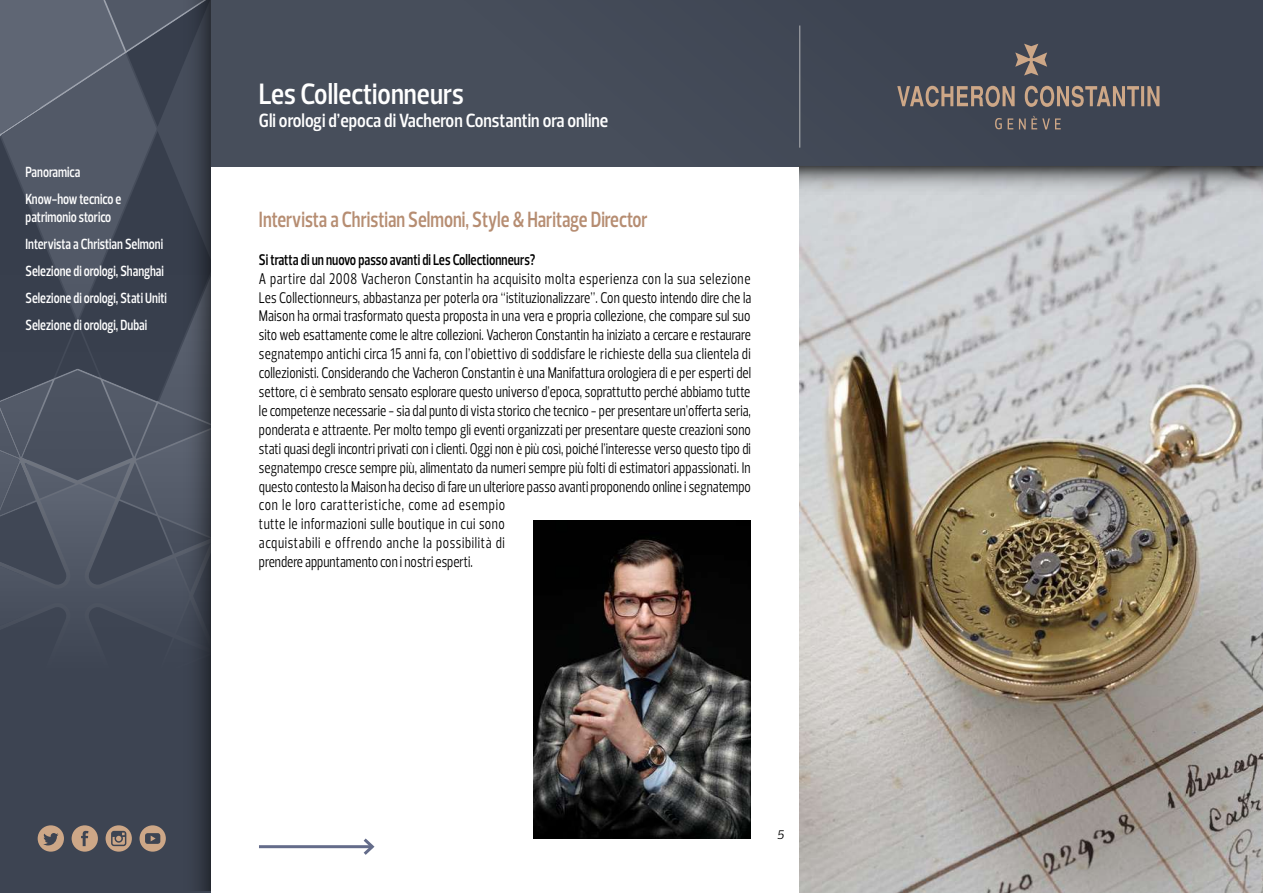
<style>
.page{position:relative;width:1263px;height:893px;background:#fff}
.page>*{position:absolute;margin:0;border:0;box-sizing:border-box;transform-origin:0 0}
.t1{font:600 30px "Prelo Condensed";color:#fff}
.t2{font:600 22.5px "Prelo Condensed";color:#b68d72;scale:.9 1}
.t3{font:600 19.5px "Prelo Condensed";color:#fff}
.t4{font:15.75px/18.9px "Prelo Condensed";color:#000;scale:.9 1}
.t5{font:600 15.75px "Prelo Condensed";color:#000;scale:.9 1}
.t6{font:600 15px/27px "Prelo Condensed";color:#fff;scale:.9 1}
.t7{font:italic 12.75px "Prelo";color:#000}
</style>
<div class="page">
<div style="left:210px;top:0;width:1053px;height:166px;background:#474e5b"></div>
<hr style="left:799px;top:26px;width:1px;height:122px;background:#b4b5b7">
<svg style="left:897px;top:44px;width:262px;height:85px"></svg>
<div style="left:0;top:0;width:210px;height:893px;background:#3d4452"></div>
<div style="left:163px;top:0;width:47px;height:891px;background:linear-gradient(to right,#424a59,#2f343f)"></div>
<svg style="left:0;top:0;width:210px;height:867px"></svg>
<hr style="left:259px;top:845px;width:113px;height:3px;background:#646c8a">
<svg style="left:360px;top:838px;width:15px;height:17px"></svg>
<img style="left:799px;top:214px;width:464px;height:679px">
<svg style="left:799px;top:166px;width:464px;height:48px;background:#b0b3b5"></svg>
<img style="left:533px;top:520px;width:218px;height:318px">
<p class="t6" style="left:26px;top:158px;width:108px">Panoramica<br>Know-how tecnico e</p>
<p class="t6" style="left:26px;top:203px;width:159px">patrimonio storico<br>Intervista a Christian Selmoni<br>Selezione di orologi, Shanghai<br>Selezione di orologi, Stati Uniti<br>Selezione di orologi, Dubai</p>
<h1 class="t1" style="left:259px;top:75px;width:206px">Les Collectionneurs</h1>
<p class="t3" style="left:259px;top:109px;width:351px">Gli orologi d’epoca di Vacheron Constantin ora online</p>
<h2 class="t2" style="left:259px;top:206px;width:433px">Intervista a Christian Selmoni, Style &amp; Haritage Director</h2>
<p class="t5" style="left:259px;top:250px;width:309px">Si tratta di un nuovo passo avanti di Les Collectionneurs?</p>
<p class="t4" style="left:259px;top:269px;width:549px">A partire dal 2008 Vacheron Constantin ha acquisito molta esperienza con la sua selezione Les Collectionneurs, abbastanza per poterla ora “istituzionalizzare”. Con questo intendo dire che la Maison ha ormai trasformato questa proposta in una vera e propria collezione, che compare sul suo sito web esattamente come le altre collezioni. Vacheron Constantin ha iniziato a cercare e restaurare segnatempo antichi circa 15 anni fa, con l’obiettivo di soddisfare le richieste della sua clientela di collezionisti. Considerando che Vacheron Constantin è una Manifattura orologiera di e per esperti del settore, ci è sembrato sensato esplorare questo universo d’epoca, soprattutto perché abbiamo tutte le competenze necessarie - sia dal punto di vista storico che tecnico - per presentare un’offerta seria, ponderata e attraente. Per molto tempo gli eventi organizzati per presentare queste creazioni sono stati quasi degli incontri privati con i clienti. Oggi non è più così, poiché l’interesse verso questo tipo di segnatempo cresce sempre più, alimentato da numeri sempre più folti di estimatori appassionati. In questo contesto la Maison ha deciso di fare un ulteriore passo avanti proponendo online i segnatempo con le loro caratteristiche, come ad esempio<br>tutte le informazioni sulle boutique in cui sono<br>acquistabili e offrendo anche la possibilità di<br>prendere appuntamento con i nostri esperti.</p>
<p class="t7" style="left:777px;top:826px;width:9px">5</p>
</div>
